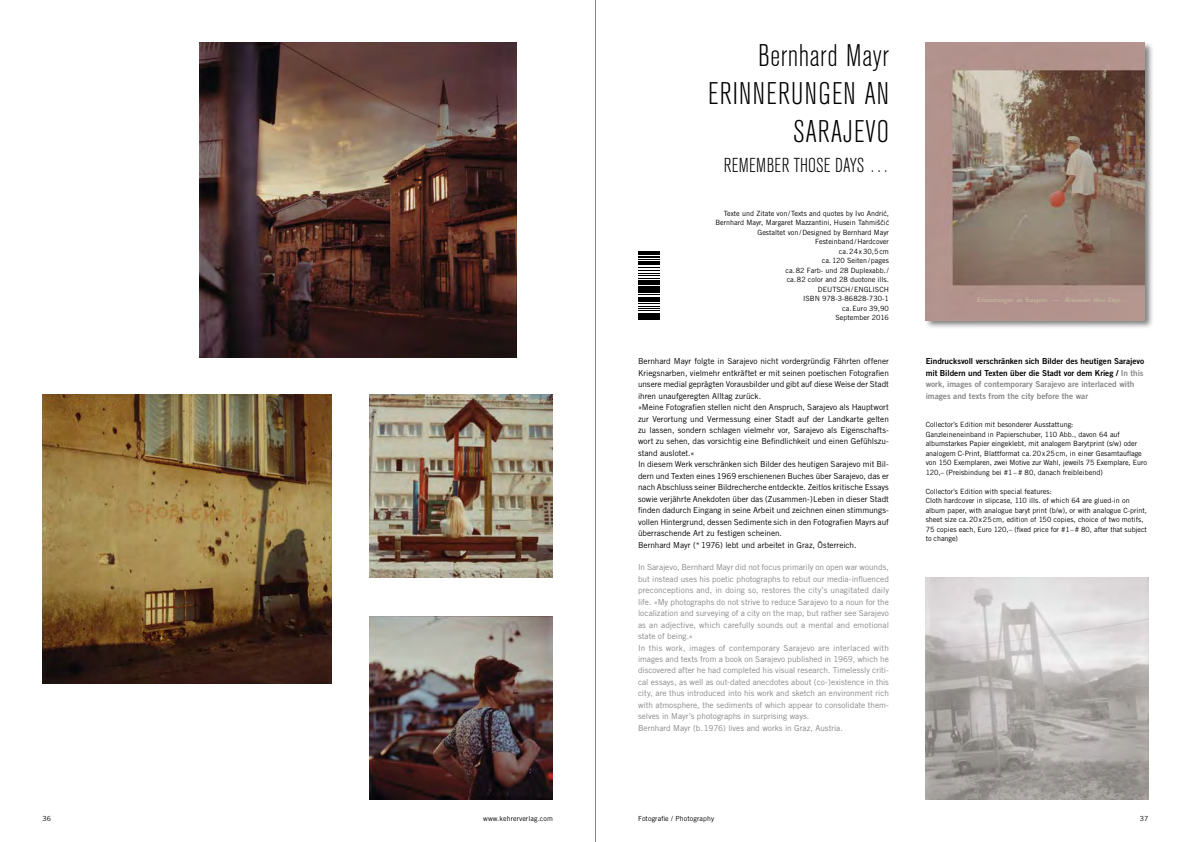
<style>
.page{position:relative;width:1191px;height:842px;background:#fff}
.page>*{position:absolute;margin:0;border:0;box-sizing:border-box;transform-origin:0 0}
.t1{font:300 condensed 31px/38px "Akzidenz Grotesk BE";letter-spacing:.02em;color:#000;text-align:right}
.t2{font:300 condensed 20px "Akzidenz Grotesk BE";letter-spacing:.015em;color:#000}
.t3{font:8.2px/11.4px "Trade Gothic";color:#000}
.t4{font:8.2px/11.5px "Trade Gothic";color:#878786}
.t5{font:8.2px/11.4px "Trade Gothic Bold Two";color:#000}
.t6{font:7.2px/9.5px "Trade Gothic";color:#000}
.t7{font:7px "Trade Gothic";letter-spacing:.015em;color:#000}
.t8{font:6.4px "Adobe Caslon Pro";letter-spacing:.01em;color:#cec7a0}
.s1{font-style:italic}
.s2{color:#878786}
</style>
<div class="page">
<hr style="left:595px;top:0;width:1px;height:842px;background:#878786">
<div style="left:924px;top:41px;width:229px;height:289px;background:#000;opacity:.5"></div>
<img style="left:925px;top:43px;width:219px;height:277px">
<img style="left:925px;top:577px;width:223px;height:222px">
<img style="left:43px;top:394px;width:289px;height:289px">
<img style="left:199px;top:42px;width:317px;height:315px">
<img style="left:370px;top:394px;width:183px;height:183px">
<img style="left:370px;top:616px;width:183px;height:183px">
<svg style="left:638px;top:303px;width:21px;height:17px"></svg>
<hr style="left:638px;top:300px;width:21px;height:2px;background:#000">
<hr style="left:638px;top:297px;width:21px;height:3px;background:#000">
<svg style="left:638px;top:251px;width:21px;height:44px"></svg>
<h1 class="t1" style="left:708px;top:37px;width:182px">Bernhard Mayr<br>ERINNERUNGEN AN<br>SARAJEVO</h1>
<h2 class="t2" style="left:723px;top:155px;width:167px">REMEMBER THOSE DAYS …</h2>
<p class="t6" style="left:715px;top:208px;width:175px;text-align:right">Texte und Zitate von/Texts and quotes by Ivo Andric´,<br>Bernhard Mayr, Margaret Mazzantini, Husein Tahmisˇcˇic´<br>Gestaltet von/Designed by Bernhard Mayr<br>Festeinband/Hardcover<br>ca.24x30,5cm<br>ca.120 Seiten/pages<br>ca.82 Farb- und 28 Duplexabb./<br>ca.82 color and 28 duotone ills.<br>DEUTSCH/ENGLISCH<br>ISBN 978-3-86828-730-1<br>ca.Euro 39,90<br>September 2016</p>
<p class="t3" style="left:638px;top:356px;width:252px">Bernhard Mayr folgte in Sarajevo nicht vordergründig Fährten offener Kriegsnarben, vielmehr entkräftet er mit seinen poetischen Fotografien unsere medial geprägten Vorausbilder und gibt auf diese Weise der Stadt ihren unaufgeregten Alltag zurück.<br>»Meine Fotografien stellen nicht den Anspruch, Sarajevo als Hauptwort zur Verortung und Vermessung einer Stadt auf der Landkarte gelten zu lassen, sondern schlagen vielmehr vor, Sarajevo als Eigenschafts&shy;wort zu sehen, das vorsichtig eine Befindlichkeit und einen Gefühlszu&shy;stand auslotet.«<br>In diesem Werk verschränken sich Bilder des heutigen Sarajevo mit Bil&shy;dern und Texten eines 1969 erschienenen Buches über Sarajevo, das er nach Abschluss seiner Bildrecherche entdeckte. Zeitlos kritische Essays sowie verjährte Anekdoten über das (Zusammen-)Leben in dieser Stadt finden dadurch Eingang in seine Arbeit und zeichnen einen stimmungs&shy;vollen Hintergrund, dessen Sedimente sich in den Fotografien Mayrs auf überraschende Art zu festigen scheinen.<br>Bernhard Mayr (*1976) lebt und arbeitet in Graz, Österreich.</p>
<p class="t4" style="left:638px;top:562px;width:252px">In Sarajevo, Bernhard Mayr did not focus primarily on open war wounds, but instead uses his poetic photographs to rebut our media-influenced preconceptions and, in doing so, restores the city’s unagitated daily life. »My photographs do not strive to reduce Sarajevo to a noun for the localization and surveying of a city on the map, but rather see Sarajevo as an adjective, which carefully sounds out a mental and emotional state of being.«<br>In this work, images of contemporary Sarajevo are interlaced with images and texts from a book on Sarajevo published in 1969, which he discovered after he had completed his visual research. Timelessly criti&shy;cal essays, as well as out-dated anecdotes about (co-)existence in this city, are thus introduced into his work and sketch an environment rich with atmosphere, the sediments of which appear to consolidate them&shy;selves in Mayr’s photographs in surprising ways.<br>Bernhard Mayr (b.1976) lives and works in Graz, Austria.</p>
<p class="t8" style="left:976px;top:296px;width:153px">Erinnerungen an Sarajevo — <span class="s1">Remember those Days ...</span></p>
<p class="t5" style="left:925px;top:355px;width:220px">Eindrucksvoll verschränken sich Bilder des heutigen Sarajevo mit Bildern und Texten über die Stadt vor dem Krieg / <span class="s2">In this work, images of contemporary Sarajevo are interlaced with images and texts from the city before the war</span></p>
<p class="t6" style="left:925px;top:420px;width:223px">Collector’s Edition mit besonderer Ausstattung:<br>Ganzleineneinband in Papierschuber, 110 Abb., davon 64 auf albumstarkes Papier eingeklebt, mit analogem Barytprint (s/w) oder analogem C-Print, Blattformat ca.20x25cm, in einer Gesamtauflage von 150 Exemplaren, zwei Motive zur Wahl, jeweils 75 Exemplare, Euro 120,– (Preisbindung bei #1–# 80, danach freibleibend)</p>
<p class="t6" style="left:925px;top:486px;width:223px">Collector’s Edition with special features:<br>Cloth hardcover in slipcase, 110 ills. of which 64 are glued-in on album paper, with analogue baryt print (b/w), or with analogue C-print, sheet size ca.20x25cm, edition of 150 copies, choice of two motifs, 75 copies each, Euro 120,– (fixed price for #1–# 80, after that subject to change)</p>
<p class="t7" style="left:43px;top:814px;width:10px">36</p>
<p class="t7" style="left:483px;top:814px;width:71px">www.kehrerverlag.com</p>
<p class="t7" style="left:638px;top:814px;width:78px">Fotografie / Photography</p>
<p class="t7" style="left:1139px;top:814px;width:10px">37</p>
</div>
